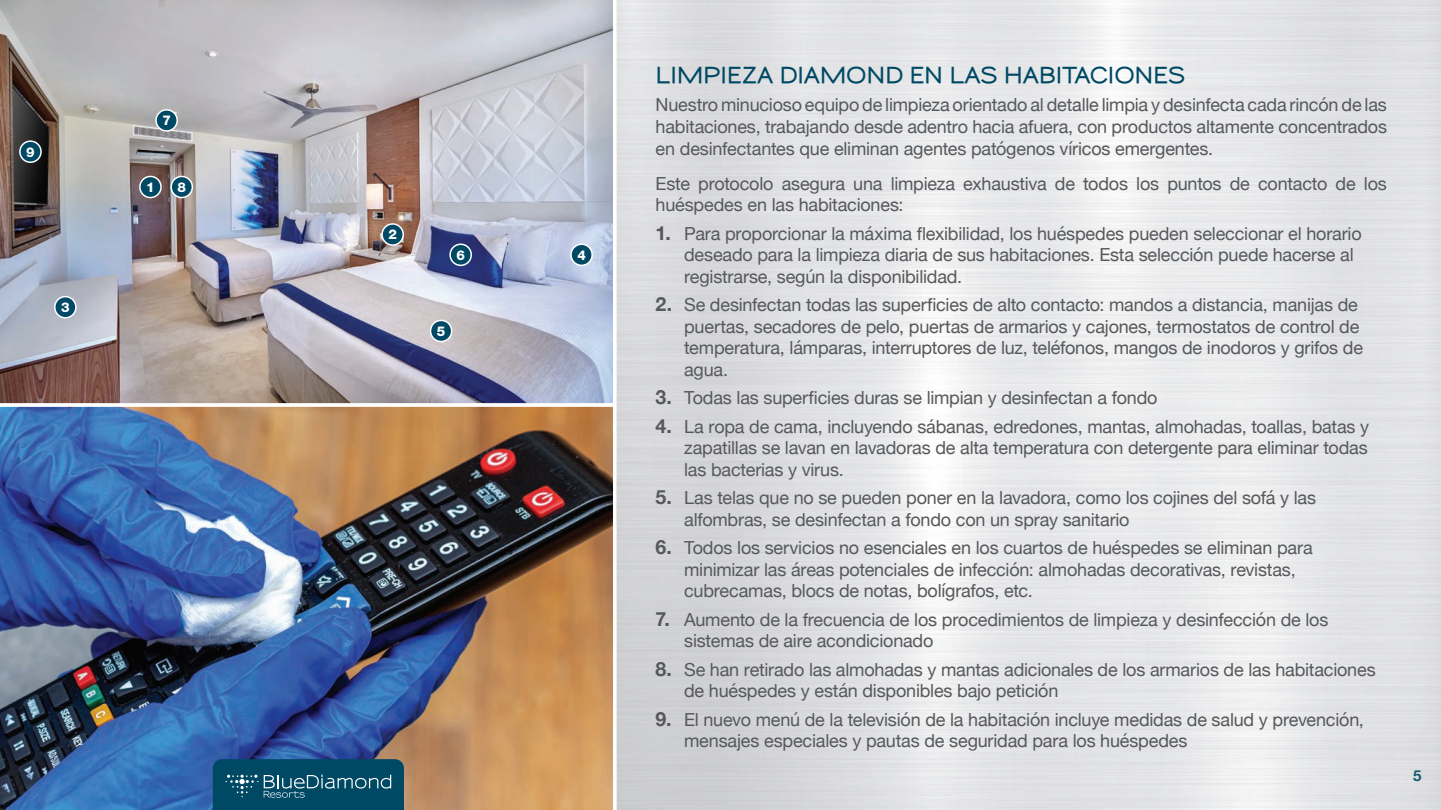
<style>
.page{position:relative;width:1441px;height:810px;background:#fff}
.page>*{position:absolute;margin:0;border:0;box-sizing:border-box;transform-origin:0 0}
.t1{font:800 21px "Sansumi";letter-spacing:-.005em;color:#004964}
.t2{font:18px/21.6px "Helvetica Neue";letter-spacing:-.01em;color:#57585a}
.t3{font:700 15px "Helvetica Neue";color:#004964}
.t4{font:800 13.5px "Helvetica Neue LT Std";color:#fff}
.s1{font-weight:700;font-size:19.5px}
</style>
<div class="page">
<img style="left:0;top:0;width:1440px;height:810px">
<img style="left:0;top:407px;width:613px;height:403px">
<hr style="left:613px;top:0;width:3px;height:810px;background:#fff">
<svg style="left:0;top:403px;width:613px;height:4px"></svg>
<svg style="left:213px;top:759px;width:191px;height:51px;background:#10546d"></svg>
<div style="left:140px;top:176px;width:21px;height:22px;background:#004964;border-radius:50%"></div>
<div style="left:139px;top:176px;width:23px;height:22px;border:2px solid #fff;border-radius:50%"></div>
<div style="left:382px;top:224px;width:21px;height:21px;background:#004964;border-radius:50%"></div>
<div style="left:381px;top:223px;width:23px;height:23px;border:2px solid #fff;border-radius:50%"></div>
<div style="left:20px;top:141px;width:21px;height:21px;background:#004964;border-radius:50%"></div>
<div style="left:19px;top:140px;width:23px;height:23px;border:2px solid #fff;border-radius:50%"></div>
<div style="left:171px;top:176px;width:21px;height:22px;background:#004964;border-radius:50%"></div>
<div style="left:170px;top:176px;width:23px;height:22px;border:2px solid #fff;border-radius:50%"></div>
<div style="left:55px;top:297px;width:21px;height:21px;background:#004964;border-radius:50%"></div>
<div style="left:54px;top:296px;width:23px;height:23px;border:2px solid #fff;border-radius:50%"></div>
<div style="left:156px;top:110px;width:21px;height:21px;background:#004964;border-radius:50%"></div>
<div style="left:155px;top:109px;width:23px;height:23px;border:2px solid #fff;border-radius:50%"></div>
<div style="left:430px;top:320px;width:21px;height:22px;background:#004964;border-radius:50%"></div>
<div style="left:430px;top:320px;width:22px;height:22px;border:2px solid #fff;border-radius:50%"></div>
<div style="left:450px;top:244px;width:21px;height:21px;background:#004964;border-radius:50%"></div>
<div style="left:449px;top:244px;width:23px;height:22px;border:2px solid #fff;border-radius:50%"></div>
<div style="left:571px;top:244px;width:21px;height:21px;background:#004964;border-radius:50%"></div>
<div style="left:570px;top:244px;width:23px;height:22px;border:2px solid #fff;border-radius:50%"></div>
<p class="t4" style="left:26px;top:144px;width:10px">9</p>
<p class="t4" style="left:61px;top:299px;width:10px">3</p>
<p class="t4" style="left:162px;top:112px;width:10px">7</p>
<p class="t4" style="left:146px;top:179px;width:10px">1</p>
<p class="t4" style="left:177px;top:179px;width:10px">8</p>
<p class="t4" style="left:388px;top:226px;width:10px">2</p>
<p class="t4" style="left:456px;top:247px;width:10px">6</p>
<p class="t4" style="left:577px;top:247px;width:10px">4</p>
<p class="t4" style="left:437px;top:323px;width:10px">5</p>
<p class="t1" style="left:655px;top:63px;width:531px">LIMPIEZA DIAMOND EN LAS HABITACIONES</p>
<p class="t2" style="left:655px;top:95px;width:732px;text-align:justify">Nuestro minucioso equipo de limpieza orientado al detalle limpia y desinfecta cada rincón de las habitaciones, trabajando desde adentro hacia afuera, con productos altamente concentrados en desinfectantes que eliminan agentes patógenos víricos emergentes.</p>
<p class="t2" style="left:655px;top:173px;width:732px">Este protocolo asegura una limpieza exhaustiva de todos los puntos de contacto de los huéspedes en las habitaciones:</p>
<p class="t2" style="left:684px;top:223px;width:679px;text-indent:-28px"><span class="s1">1.</span> Para proporcionar la máxima flexibilidad, los huéspedes pueden seleccionar el horario deseado para la limpieza diaria de sus habitaciones. Esta selección puede hacerse al registrarse, según la disponibilidad.</p>
<p class="t2" style="left:684px;top:295px;width:680px;text-indent:-28px"><span class="s1">2.</span> Se desinfectan todas las superficies de alto contacto: mandos a distancia, manijas de puertas, secadores de pelo, puertas de armarios y cajones, termostatos de control de temperatura, lámparas, interruptores de luz, teléfonos, mangos de inodoros y grifos de agua.</p>
<p class="t2" style="left:655px;top:388px;width:503px"><span class="s1">3.</span> Todas las superficies duras se limpian y desinfectan a fondo</p>
<p class="t2" style="left:684px;top:416px;width:686px;text-align:justify;text-indent:-28px"><span class="s1">4.</span> La ropa de cama, incluyendo sábanas, edredones, mantas, almohadas, toallas, batas y zapatillas se lavan en lavadoras de alta temperatura con detergente para eliminar todas las bacterias y virus.</p>
<p class="t2" style="left:684px;top:488px;width:633px;text-indent:-28px"><span class="s1">5.</span> Las telas que no se pueden poner en la lavadora, como los cojines del sofá y las alfombras, se desinfectan a fondo con un spray sanitario</p>
<p class="t2" style="left:684px;top:538px;width:630px;text-indent:-28px"><span class="s1">6.</span> Todos los servicios no esenciales en los cuartos de huéspedes se eliminan para minimizar las áreas potenciales de infección: almohadas decorativas, revistas, cubrecamas, blocs de notas, bolígrafos, etc.</p>
<p class="t2" style="left:684px;top:610px;width:645px;text-indent:-28px"><span class="s1">7.</span> Aumento de la frecuencia de los procedimientos de limpieza y desinfección de los sistemas de aire acondicionado</p>
<p class="t2" style="left:684px;top:659px;width:693px;text-indent:-28px"><span class="s1">8.</span> Se han retirado las almohadas y mantas adicionales de los armarios de las habitaciones de huéspedes y están disponibles bajo petición</p>
<p class="t2" style="left:684px;top:709px;width:681px;text-indent:-28px"><span class="s1">9.</span> El nuevo menú de la televisión de la habitación incluye medidas de salud y prevención, mensajes especiales y pautas de seguridad para los huéspedes</p>
<p class="t3" style="left:1412px;top:764px;width:10px">5</p>
</div>
